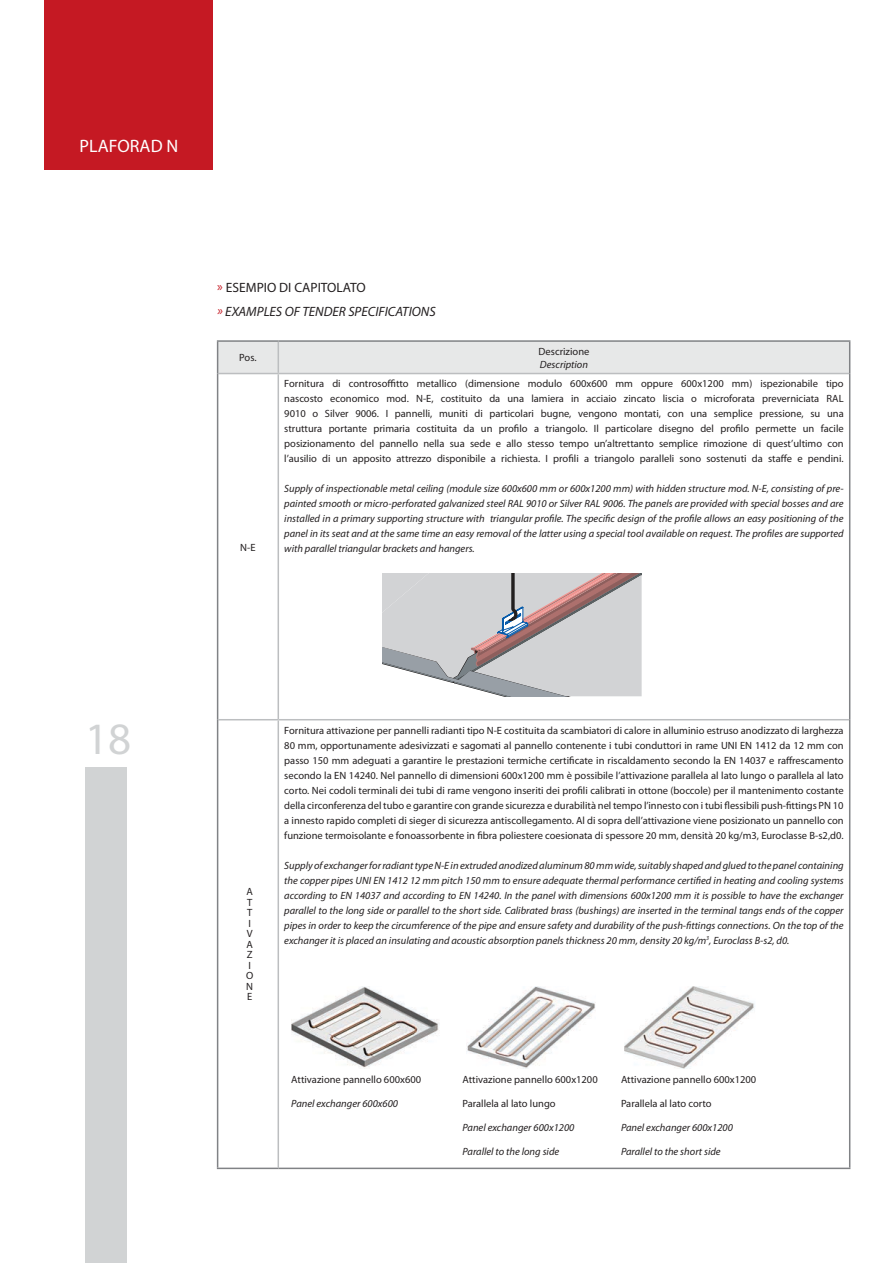
<style>
.page{position:relative;width:893px;height:1263px;background:#fff}
.page>*{position:absolute;margin:0;border:0;box-sizing:border-box;transform-origin:0 0}
.t1{font:45px "Myriad";color:#d1d3d4}
.t2{font:18px "Myriad";color:#fff}
.t3{font:italic 13.5px/24px "Myriad Pro";color:#231f20}
.t4{font:10.5px/15px "Myriad Pro";color:#231f20;text-align:justify}
.t5{font:italic 10.5px/15px "Myriad Pro";color:#231f20;text-align:justify}
.s1{font-style:normal;color:#c51923}
.s2{font-style:normal}
.s3{color:#c51923}
</style>
<div class="page">
<div style="left:45px;top:0;width:168px;height:169px;background:#c51923"></div>
<div style="left:85px;top:767px;width:41px;height:496px;background:#d1d3d4"></div>
<svg style="left:383px;top:573px;width:259px;height:123px;background:#c8c4c7"></svg>
<img style="left:291px;top:986px;width:148px;height:82px">
<img style="left:467px;top:986px;width:128px;height:82px">
<img style="left:624px;top:986px;width:131px;height:82px">
<div style="left:218px;top:342px;width:631px;height:31px;background:#e7e8e8"></div>
<hr style="left:278px;top:340px;width:572px;height:2px;background:#808285">
<hr style="left:849px;top:342px;width:1px;height:31px;background:#808285">
<hr style="left:217px;top:340px;width:61px;height:2px;background:#808285">
<hr style="left:217px;top:342px;width:1px;height:31px;background:#808285">
<hr style="left:278px;top:342px;width:1px;height:31px;background:#bcbec0">
<hr style="left:278px;top:373px;width:571px;height:1px;background:#bcbec0">
<hr style="left:849px;top:373px;width:1px;height:347px;background:#808285">
<hr style="left:218px;top:373px;width:60px;height:1px;background:#bcbec0">
<hr style="left:278px;top:374px;width:1px;height:345px;background:#bcbec0">
<hr style="left:217px;top:373px;width:1px;height:347px;background:#808285">
<hr style="left:218px;top:719px;width:60px;height:1px;background:#bcbec0">
<hr style="left:217px;top:720px;width:1px;height:447px;background:#808285">
<hr style="left:217px;top:1167px;width:61px;height:2px;background:#808285">
<hr style="left:278px;top:719px;width:571px;height:1px;background:#bcbec0">
<hr style="left:278px;top:720px;width:1px;height:447px;background:#bcbec0">
<hr style="left:849px;top:720px;width:1px;height:447px;background:#808285">
<hr style="left:278px;top:1167px;width:572px;height:2px;background:#808285">
<h2 class="t2" style="left:80px;top:137px;width:100px">PLAFORAD N</h2>
<p class="t3" style="left:217px;top:275px;width:220px"><span class="s1">»</span> <span class="s2">ESEMPIO DI CAPITOLATO<br></span><span class="s3">»</span> EXAMPLES OF TENDER SPECIFICATIONS</p>
<p class="t4" style="left:239px;top:350px;width:19px">Pos.</p>
<p class="t4" style="left:539px;top:344px;width:52px">Descrizione</p>
<p class="t5" style="left:540px;top:356px;width:50px">Description</p>
<p class="t4" style="left:240px;top:539px;width:17px">N-E</p>
<p class="t4" style="left:284px;top:376px;width:561px">Fornitura di controsoffitto metallico (dimensione modulo 600x600 mm oppure 600x1200 mm) ispezionabile tipo nascosto economico mod. N-E, costituito da una lamiera in acciaio zincato liscia o microforata preverniciata RAL 9010 o Silver 9006. I pannelli, muniti di particolari bugne, vengono montati, con una semplice pressione, su una struttura portante primaria costituita da un profilo a triangolo. Il particolare disegno del profilo permette un facile posizionamento del pannello nella sua sede e allo stesso tempo un’altrettanto semplice rimozione di quest’ultimo con l’ausilio di un apposito attrezzo disponibile a richiesta. I profili a triangolo paralleli sono sostenuti da staffe e pendini.</p>
<p class="t5" style="left:284px;top:481px;width:561px">Supply of inspectionable metal ceiling (module size 600x600 mm or 600x1200 mm) with hidden structure mod. N-E, consisting of pre&shy;painted smooth or micro-perforated galvanized steel RAL 9010 or Silver RAL 9006. The panels are provided with special bosses and are installed in a primary supporting structure with triangular profile. The specific design of the profile allows an easy positioning of the panel in its seat and at the same time an easy removal of the latter using a special tool available on request. The profiles are supported with parallel triangular brackets and hangers.</p>
<h1 class="t1" style="left:85px;top:716px;width:48px">18</h1>
<p class="t4" style="left:246px;top:886px;width:9px;line-height:10.5px;text-align:left">A<br>T<br>T<br>I<br>V<br>A<br>Z<br>I<br>O<br>N<br>E</p>
<p class="t4" style="left:284px;top:722px;width:561px">Fornitura attivazione per pannelli radianti tipo N-E costituita da scambiatori di calore in alluminio estruso anodizzato di larghezza 80 mm, opportunamente adesivizzati e sagomati al pannello contenente i tubi conduttori in rame UNI EN 1412 da 12 mm con passo 150 mm adeguati a garantire le prestazioni termiche certificate in riscaldamento secondo la EN 14037 e raffrescamento secondo la EN 14240. Nel pannello di dimensioni 600x1200 mm è possibile l’attivazione parallela al lato lungo o parallela al lato corto. Nei codoli terminali dei tubi di rame vengono inseriti dei profili calibrati in ottone (boccole) per il mantenimento costante della circonferenza del tubo e garantire con grande sicurezza e durabilità nel tempo l’innesto con i tubi flessibili push-fittings PN 10 a innesto rapido completi di sieger di sicurezza antiscollegamento. Al di sopra dell’attivazione viene posizionato un pannello con funzione termoisolante e fonoassorbente in fibra poliestere coesionata di spessore 20 mm, densità 20 kg/m3, Euroclasse B-s2,d0.</p>
<p class="t5" style="left:284px;top:857px;width:561px">Supply of exchanger for radiant type N-E in extruded anodized aluminum 80 mm wide, suitably shaped and glued to the panel containing the copper pipes UNI EN 1412 12 mm pitch 150 mm to ensure adequate thermal performance certified in heating and cooling systems according to EN 14037 and according to EN 14240. In the panel with dimensions 600x1200 mm it is possible to have the exchanger parallel to the long side or parallel to the short side. Calibrated brass (bushings) are inserted in the terminal tangs ends of the copper pipes in order to keep the circumference of the pipe and ensure safety and durability of the push-fittings connections. On the top of the exchanger it is placed an insulating and acoustic absorption panels thickness 20 mm, density 20 kg/m<sup>3</sup>, Euroclass B-s2, d0.</p>
<p class="t4" style="left:291px;top:1072px;width:131px">Attivazione pannello 600x600</p>
<p class="t5" style="left:291px;top:1096px;width:108px">Panel exchanger 600x600</p>
<p class="t4" style="left:462px;top:1072px;width:137px">Attivazione pannello 600x1200</p>
<p class="t4" style="left:462px;top:1096px;width:95px">Parallela al lato lungo</p>
<p class="t5" style="left:462px;top:1120px;width:113px">Panel exchanger 600x1200</p>
<p class="t5" style="left:462px;top:1144px;width:98px">Parallel to the long side</p>
<p class="t4" style="left:621px;top:1072px;width:137px">Attivazione pannello 600x1200</p>
<p class="t4" style="left:621px;top:1096px;width:92px">Parallela al lato corto</p>
<p class="t5" style="left:621px;top:1120px;width:113px">Panel exchanger 600x1200</p>
<p class="t5" style="left:621px;top:1144px;width:101px">Parallel to the short side</p>
</div>
